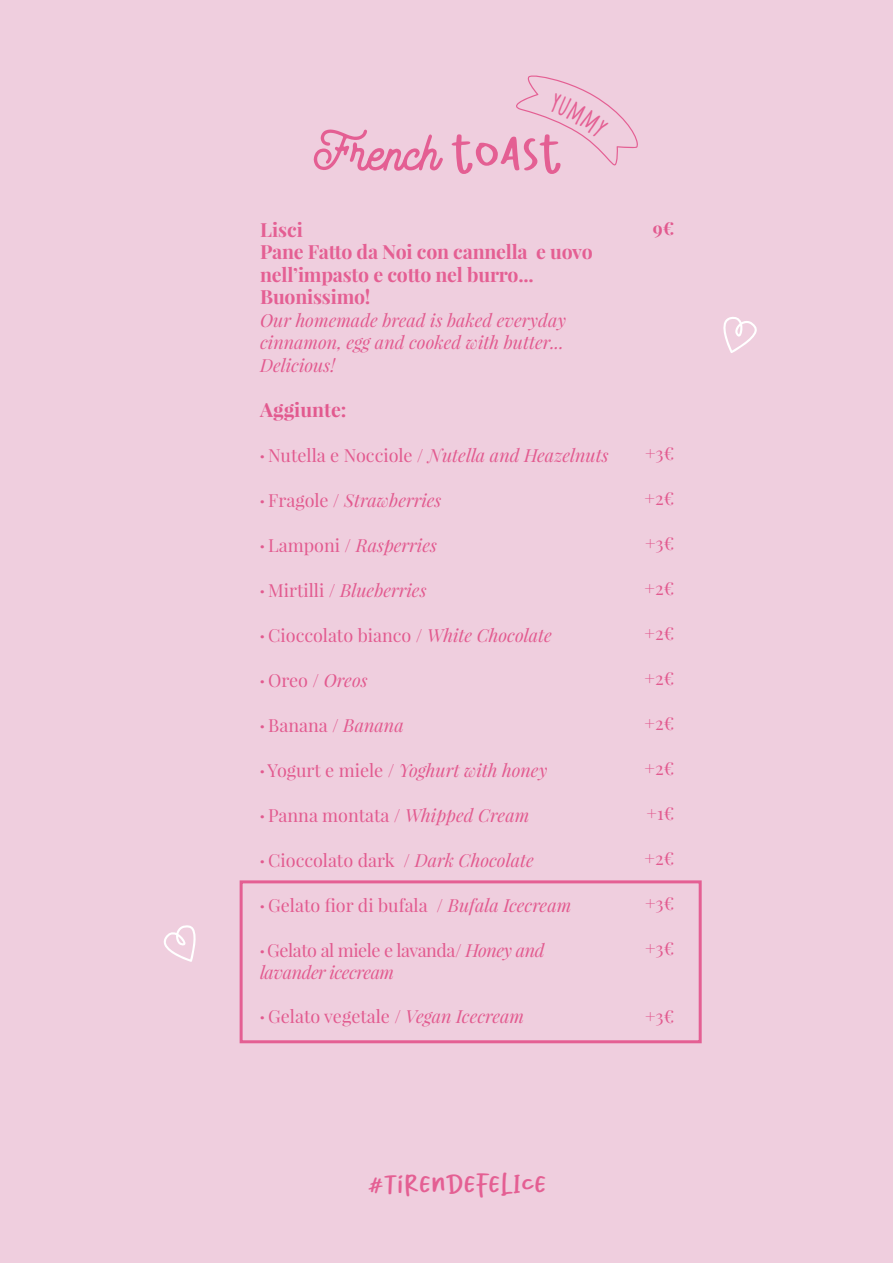
<style>
.page{position:relative;width:893px;height:1263px;background:#efcede}
.page>*{position:absolute;margin:0;border:0;box-sizing:border-box;transform-origin:0 0}
.t1{font:52.5px "Stormline Demo";color:#e45f93}
.t2{font:30px "Belovia";color:#e45f93}
.t3{font:700 19.5px "Playfair Display";letter-spacing:-.01em;color:#e45f93}
.t4{font:700 19.5px "Playfair Display";color:#e25a8f}
.t5{font:18px "Playfair Display";color:#e25a8f}
.t6{font:italic 18px "Playfair Display";color:#e25a8f}
.t7{font:18px "Playfair Display";letter-spacing:-.025em;color:#e25a8f}
.t8{font:italic 18px "Playfair Display";letter-spacing:-.025em;color:#e25a8f}
.t9{font:700 18px "Playfair Display";color:#e25a8f}
.s1{font-family:"Belovia"}
.s2{font-family:"Montserrat";font-weight:800;font-style:normal}
.s3{font-style:normal}
.s4{font-family:"Montserrat";font-weight:800}
.s5{font-style:italic}
</style>
<div class="page">
<div style="left:240px;top:880px;width:462px;height:163px;border:3px solid #e45f93"></div>
<svg style="left:163px;top:925px;width:33px;height:37px"></svg>
<svg style="left:723px;top:317px;width:34px;height:36px"></svg>
<svg style="left:516px;top:75px;width:122px;height:91px"></svg>
<p class="t1" style="left:314px;top:118px;width:250px">French <span class="s1">tOASt</span></p>
<p class="t3" style="left:260px;top:217px;width:44px">Lisci</p>
<p class="t3" style="left:260px;top:239px;width:334px">Pane Fatto da Noi con cannella e uovo</p>
<p class="t3" style="left:260px;top:262px;width:275px">nell’impasto e cotto nel burro...</p>
<p class="t3" style="left:260px;top:284px;width:112px">Buonissimo!</p>
<p class="t6" style="left:260px;top:308px;width:307px">Our homemade bread is baked everyday</p>
<p class="t6" style="left:260px;top:330px;width:305px">cinnamon, egg and cooked with butter...</p>
<p class="t6" style="left:260px;top:353px;width:76px">Delicious!</p>
<p class="t4" style="left:260px;top:397px;width:88px">Aggiunte:</p>
<p class="t6" style="left:260px;top:443px;width:350px"><span class="s2">·</span> <span class="s3">Nutella e Nocciole /</span> Nutella and Heazelnuts</p>
<p class="t6" style="left:260px;top:488px;width:183px"><span class="s2">·</span> <span class="s3">Fragole /</span> Strawberries</p>
<p class="t6" style="left:260px;top:533px;width:178px"><span class="s2">·</span> <span class="s3">Lamponi /</span> Rasperries</p>
<p class="t6" style="left:260px;top:578px;width:168px"><span class="s2">·</span> <span class="s3">Mirtilli /</span> Blueberries</p>
<p class="t5" style="left:260px;top:624px;width:293px"><span class="s4">·</span> Cioccolato bianco / <span class="s5">White Chocolate</span></p>
<p class="t5" style="left:260px;top:669px;width:109px"><span class="s4">·</span> Oreo / <span class="s5">Oreos</span></p>
<p class="t5" style="left:260px;top:714px;width:145px"><span class="s4">·</span> Banana / <span class="s5">Banana</span></p>
<p class="t6" style="left:260px;top:758px;width:289px"><span class="s2">·</span> <span class="s3">Yogurt e miele /</span> Yoghurt with honey</p>
<p class="t5" style="left:260px;top:804px;width:271px"><span class="s4">·</span> Panna montata / <span class="s5">Whipped Cream</span></p>
<p class="t5" style="left:260px;top:849px;width:275px"><span class="s4">·</span> Cioccolato dark / <span class="s5">Dark Chocolate</span></p>
<p class="t5" style="left:260px;top:894px;width:313px"><span class="s4">·</span> Gelato fior di bufala / <span class="s5">Bufala Icecream</span></p>
<p class="t7" style="left:260px;top:939px;width:286px"><span class="s4">·</span> Gelato al miele e lavanda/ <span class="s5">Honey and</span></p>
<p class="t8" style="left:260px;top:960px;width:136px">lavander icecream</p>
<p class="t5" style="left:260px;top:1005px;width:266px"><span class="s4">·</span> Gelato vegetale / <span class="s5">Vegan Icecream</span></p>
<p class="t9" style="left:653px;top:217px;width:23px">9€</p>
<p class="t5" style="left:645px;top:442px;width:31px">+3€</p>
<p class="t5" style="left:644px;top:487px;width:31px">+2€</p>
<p class="t5" style="left:645px;top:532px;width:31px">+3€</p>
<p class="t5" style="left:644px;top:577px;width:31px">+2€</p>
<p class="t5" style="left:644px;top:622px;width:31px">+2€</p>
<p class="t5" style="left:644px;top:667px;width:31px">+2€</p>
<p class="t5" style="left:644px;top:712px;width:31px">+2€</p>
<p class="t5" style="left:644px;top:757px;width:31px">+2€</p>
<p class="t5" style="left:646px;top:802px;width:29px">+1€</p>
<p class="t5" style="left:644px;top:847px;width:31px">+2€</p>
<p class="t5" style="left:645px;top:892px;width:31px">+3€</p>
<p class="t5" style="left:645px;top:937px;width:31px">+3€</p>
<p class="t5" style="left:645px;top:1004px;width:31px">+3€</p>
<p class="t2" style="left:368px;top:1165px;width:180px">#TIrendefelice</p>
</div>
